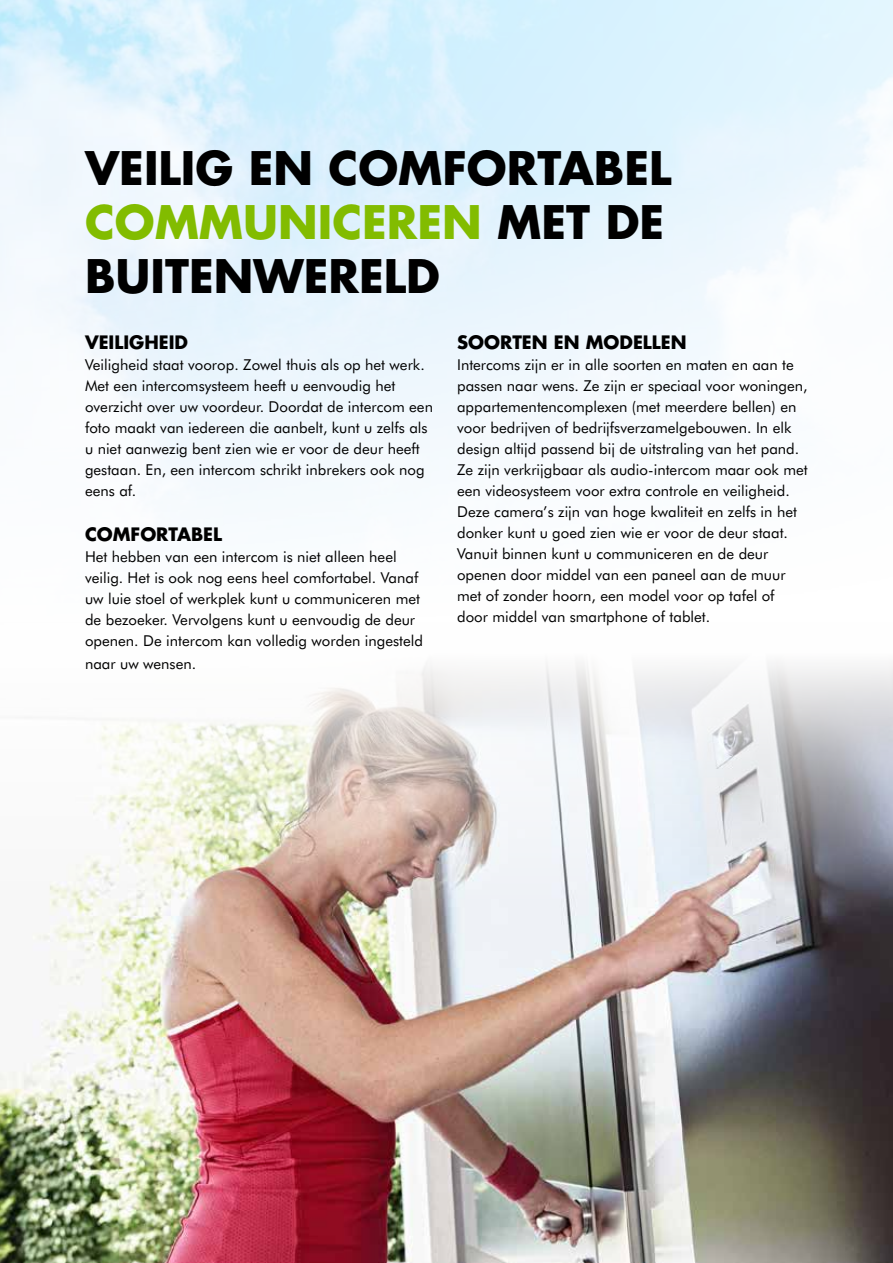
<style>
.page{position:relative;width:893px;height:1263px;background:#fff}
.page>*{position:absolute;margin:0;border:0;box-sizing:border-box;transform-origin:0 0}
.t1{font:700 45px/54px "Futura";color:#000}
.t2{font:700 18px "Futura";color:#000}
.t3{font:15px/21px "Futura BT";color:#000}
.s1{color:#82bc00}
</style>
<div class="page">
<img style="left:0;top:655px;width:893px;height:608px">
<h1 class="t1" style="left:85px;top:140px;width:588px">VEILIG EN COMFORTABEL<br><span class="s1">COMMUNICEREN</span> MET DE<br>BUITENWERELD</h1>
<p class="t2" style="left:85px;top:330px;width:105px">VEILIGHEID</p>
<p class="t3" style="left:85px;top:354px;width:349px">Veiligheid staat voorop. Zowel thuis als op het werk.<br>Met een intercomsysteem heeft u eenvoudig het overzicht over uw voordeur. Doordat de intercom een foto maakt van iedereen die aanbelt, kunt u zelfs als u niet aanwezig bent zien wie er voor de deur heeft gestaan. En, een intercom schrikt inbrekers ook nog eens af.</p>
<p class="t2" style="left:85px;top:522px;width:139px">COMFORTABEL</p>
<p class="t3" style="left:85px;top:546px;width:339px">Het hebben van een intercom is niet alleen heel veilig. Het is ook nog eens heel comfortabel. Vanaf uw luie stoel of werkplek kunt u communiceren met de bezoeker. Vervolgens kunt u eenvoudig de deur openen. De intercom kan volledig worden ingesteld</p>
<p class="t3" style="left:85px;top:653px;width:113px">naar uw wensen.</p>
<p class="t2" style="left:457px;top:330px;width:231px">SOORTEN EN MODELLEN</p>
<p class="t3" style="left:457px;top:354px;width:352px">Intercoms zijn er in alle soorten en maten en aan te passen naar wens. Ze zijn er speciaal voor woningen, appartementencomplexen (met meerdere bellen) en voor bedrijven of bedrijfsverzamelgebouwen. In elk design altijd passend bij de uitstraling van het pand.<br>Ze zijn verkrijgbaar als audio-intercom maar ook met een videosysteem voor extra controle en veiligheid.<br>Deze camera’s zijn van hoge kwaliteit en zelfs in het donker kunt u goed zien wie er voor de deur staat.<br>Vanuit binnen kunt u communiceren en de deur openen door middel van een paneel aan de muur met of zonder hoorn, een model voor op tafel of door middel van smartphone of tablet.</p>
</div>
